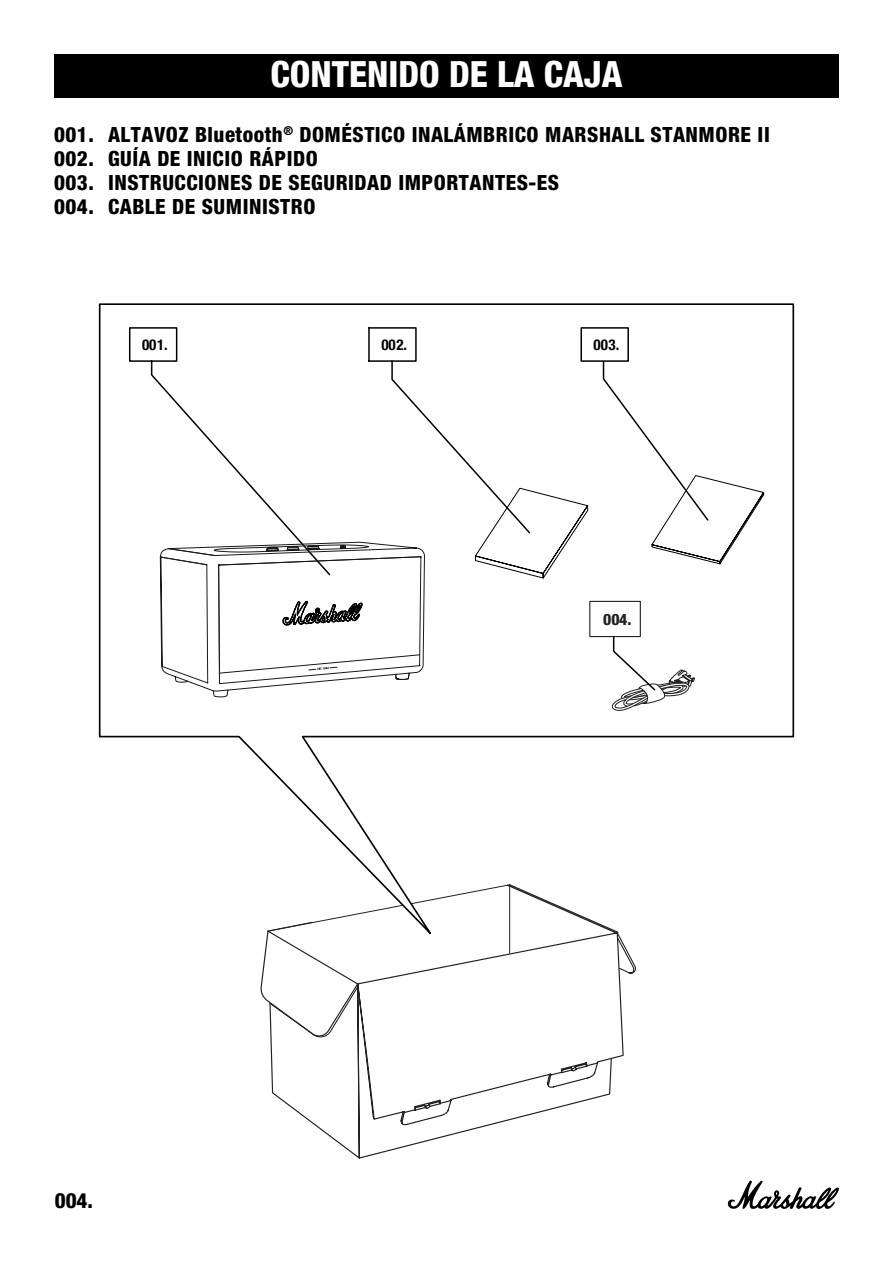
<style>
.page{position:relative;width:893px;height:1263px;background:#fff}
.page>*{position:absolute;margin:0;border:0;box-sizing:border-box;transform-origin:0 0}
.t1{font:800 condensed 36px "Helvetica Neue LT Com";color:#fff}
.t2{font:800 condensed 21px/24px "Helvetica Neue LT Std";letter-spacing:.025em;color:#000}
.t3{font:800 condensed 15.75px "Helvetica Neue LT Std";color:#241f21}
.t4{font:700 condensed 15px "Helvetica Neue";letter-spacing:.02em;color:#000}
</style>
<div class="page">
<svg style="left:727px;top:1180px;width:112px;height:29px"></svg>
<div style="left:54px;top:54px;width:785px;height:44px;background:#000"></div>
<svg style="left:316px;top:1126px;width:171px;height:33px"></svg>
<svg style="left:260px;top:946px;width:364px;height:180px"></svg>
<svg style="left:269px;top:985px;width:90px;height:54px"></svg>
<svg style="left:267px;top:946px;width:369px;height:29px"></svg>
<svg style="left:98px;top:303px;width:697px;height:643px"></svg>
<svg style="left:657px;top:360px;width:108px;height:221px"></svg>
<svg style="left:610px;top:669px;width:85px;height:42px"></svg>
<svg style="left:128px;top:326px;width:529px;height:366px"></svg>
<svg style="left:367px;top:326px;width:50px;height:37px"></svg>
<div style="left:580px;top:327px;width:49px;height:35px;border:2px solid #000"></div>
<svg style="left:159px;top:405px;width:266px;height:411px"></svg>
<svg style="left:160px;top:547px;width:262px;height:384px"></svg>
<svg style="left:283px;top:601px;width:79px;height:25px"></svg>
<svg style="left:265px;top:547px;width:15px;height:4px"></svg>
<svg style="left:286px;top:546px;width:14px;height:5px"></svg>
<svg style="left:306px;top:545px;width:15px;height:5px"></svg>
<svg style="left:340px;top:545px;width:6px;height:4px"></svg>
<svg style="left:218px;top:654px;width:203px;height:20px"></svg>
<h1 class="t1" style="left:270px;top:52px;width:354px">CONTENIDO DE LA CAJA</h1>
<p class="t2" style="left:54px;top:122px;width:717px">001. ALTAVOZ Bluetooth<sup>®</sup> DOMÉSTICO INALÁMBRICO MARSHALL STANMORE II 002. GUÍA DE INICIO RÁPIDO<br>003. INSTRUCCIONES DE SEGURIDAD IMPORTANTES-ES<br>004. CABLE DE SUMINISTRO</p>
<p class="t4" style="left:142px;top:332px;width:27px">001.</p>
<p class="t4" style="left:381px;top:332px;width:27px">002.</p>
<p class="t4" style="left:594px;top:332px;width:27px">003.</p>
<p class="t2" style="left:55px;top:1188px;width:40px">004.</p>
<p class="t3" style="left:603px;top:610px;width:30px">004.</p>
</div>
